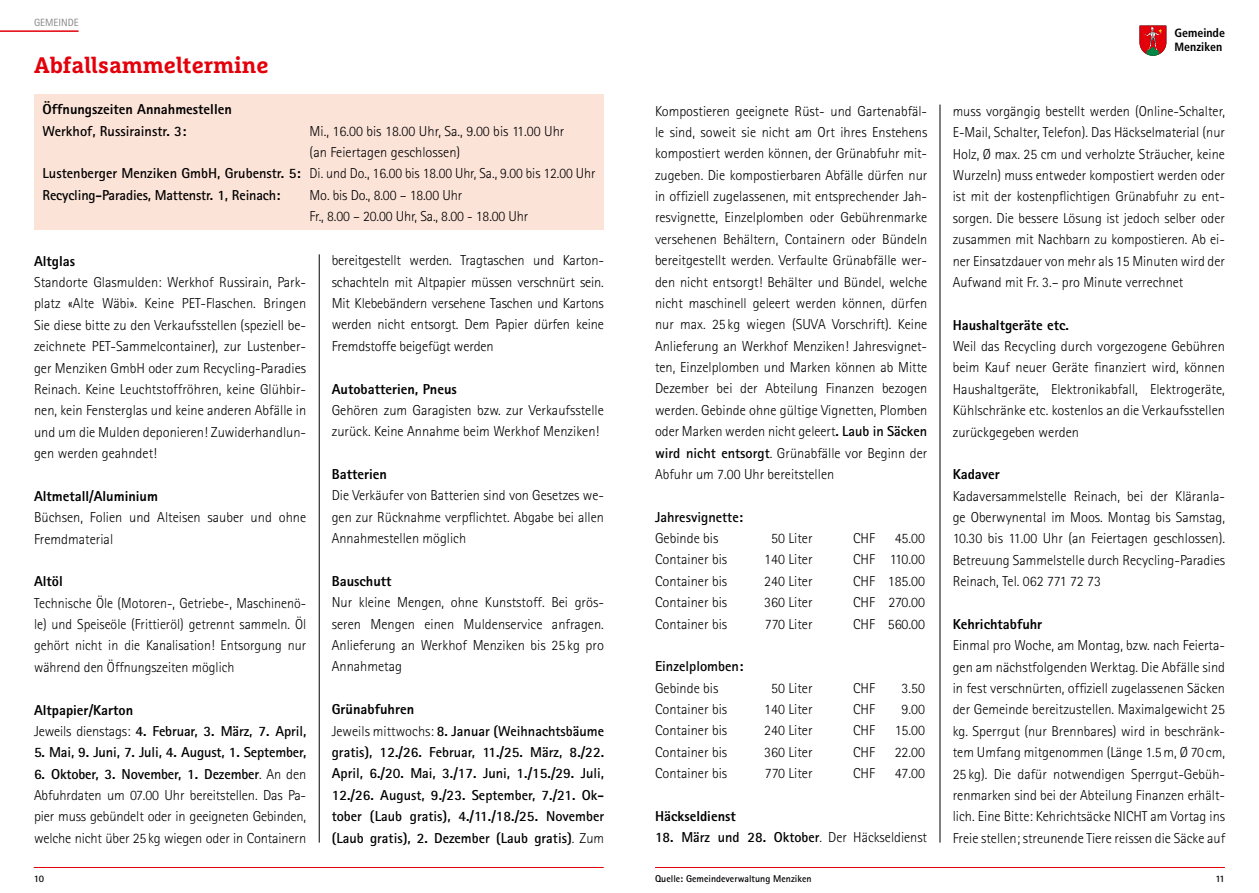
<style>
.page{position:relative;width:1259px;height:893px;background:#fff}
.page>*{position:absolute;margin:0;border:0;box-sizing:border-box;transform-origin:0 0}
.t1{font:700 22.5px "Marselis Slab Pro";color:#e3000b}
.t2{font:300 14.4px/21.3px "Rotis Sans Serif";color:#000;text-align:justify}
.t3{font:700 14.4px/21.5px "Rotis Sans Serif";color:#000}
.t4{font:800 14.4px "Rotis Sans Serif";color:#000}
.t5{font:700 condensed 12px/14.2px "Frutiger LT Std";color:#000}
.t6{font:10.5px "Rotis Sans Serif";color:#868786}
.t7{font:700 9.9px "Rotis Sans Serif";color:#000}
.s1{font-weight:700}
.s2{font-weight:800}
.s3{font-weight:300}
</style>
<div class="page">
<hr style="left:0;top:30px;width:79px;height:2px;background:#e3000b">
<hr style="left:34px;top:867px;width:570px;height:1px;background:#e3000b">
<div style="left:34px;top:94px;width:570px;height:136px;background:#fce3d8"></div>
<hr style="left:939px;top:105px;width:1px;height:738px;background:#000">
<hr style="left:319px;top:254px;width:1px;height:589px;background:#000">
<hr style="left:655px;top:867px;width:570px;height:1px;background:#e3000b">
<svg style="left:1139px;top:26px;width:27px;height:30px"></svg>
<p class="t6" style="left:34px;top:16px;width:46px">GEMEINDE</p>
<h1 class="t1" style="left:34px;top:51px;width:236px">Abfallsammeltermine</h1>
<p class="t4" style="left:43px;top:100px;width:191px">Öffnungszeiten Annahmestellen</p>
<p class="t3" style="left:43px;top:120px;width:145px">Werkhof, Russirainstr. 3:</p>
<p class="t2" style="left:310px;top:120px;width:256px">Mi., 16.00 bis 18.00 Uhr, Sa., 9.00 bis 11.00 Uhr</p>
<p class="t2" style="left:310px;top:141px;width:152px">(an Feiertagen geschlossen)</p>
<p class="t2" style="left:43px;top:163px;width:554px"><span class="s1">Lustenberger Menziken GmbH, Grubenstr. 5:</span> Di. und Do., 16.00 bis 18.00 Uhr, Sa., 9.00 bis 12.00 Uhr</p>
<p class="t3" style="left:43px;top:184px;width:239px">Recycling-Paradies, Mattenstr. 1, Reinach:</p>
<p class="t2" style="left:310px;top:184px;width:220px">Mo. bis Do., 8.00 – 18.00 Uhr<br>Fr., 8.00 – 20.00 Uhr, Sa., 8.00 - 18.00 Uhr</p>
<p class="t4" style="left:34px;top:252px;width:43px">Altglas</p>
<p class="t2" style="left:34px;top:271px;width:274px">Standorte Glasmulden: Werkhof Russirain, Park&shy;platz «Alte Wäbi». Keine PET-Flaschen. Bringen Sie diese bitte zu den Verkaufsstellen (speziell be&shy;zeichnete PET-Sammelcontainer), zur Lustenber&shy;ger Menziken GmbH oder zum Recycling-Paradies Reinach. Keine Leuchtstoffröhren, keine Glühbir&shy;nen, kein Fensterglas und keine anderen Abfälle in und um die Mulden deponieren! Zuwiderhandlun&shy;gen werden geahndet!</p>
<p class="t4" style="left:34px;top:487px;width:125px">Altmetall/Aluminium</p>
<p class="t2" style="left:34px;top:507px;width:274px">Büchsen, Folien und Alteisen sauber und ohne<br>Fremdmaterial</p>
<p class="t4" style="left:34px;top:572px;width:30px">Altöl</p>
<p class="t2" style="left:34px;top:592px;width:274px">Technische Öle (Motoren-, Getriebe-, Maschinenö&shy;le) und Speiseöle (Frittieröl) getrennt sammeln. Öl gehört nicht in die Kanalisation! Entsorgung nur während den Öffnungszeiten möglich</p>
<p class="t3" style="left:34px;top:699px;width:274px"><span class="s2">Altpapier/Karton<br></span><span class="s3">Jeweils dienstags:</span> 4. Februar, 3. März, 7. April,</p>
<p class="t3" style="left:34px;top:741px;width:274px">5. Mai, 9. Juni, 7. Juli, 4. August, 1. September,</p>
<p class="t2" style="left:34px;top:763px;width:274px"><span class="s1">6. Oktober, 3. November, 1. Dezember</span>. An den Abfuhrdaten um 07.00 Uhr bereitstellen. Das Pa&shy;pier muss gebündelt oder in geeigneten Gebinden, welche nicht über 25kg wiegen oder in Containern</p>
<p class="t2" style="left:332px;top:250px;width:274px">bereitgestellt werden. Tragtaschen und Karton&shy;schachteln mit Altpapier müssen verschnürt sein.<br>Mit Klebebändern versehene Taschen und Kartons werden nicht entsorgt. Dem Papier dürfen keine Fremdstoffe beigefügt werden</p>
<p class="t4" style="left:332px;top:380px;width:127px">Autobatterien, Pneus</p>
<p class="t2" style="left:332px;top:399px;width:274px">Gehören zum Garagisten bzw. zur Verkaufsstelle zurück. Keine Annahme beim Werkhof Menziken!</p>
<p class="t4" style="left:332px;top:465px;width:57px">Batterien</p>
<p class="t2" style="left:332px;top:485px;width:274px">Die Verkäufer von Batterien sind von Gesetzes we&shy;gen zur Rücknahme verpflichtet. Abgabe bei allen Annahmestellen möglich</p>
<p class="t4" style="left:332px;top:572px;width:61px">Bauschutt</p>
<p class="t2" style="left:332px;top:592px;width:274px">Nur kleine Mengen, ohne Kunststoff. Bei grös&shy;seren Mengen einen Muldenservice anfragen.<br>Anlieferung an Werkhof Menziken bis 25 kg pro Annahmetag</p>
<p class="t3" style="left:332px;top:698px;width:274px"><span class="s2">Grünabfuhren<br></span><span class="s3">Jeweils mittwochs:</span> 8. Januar (Weihnachtsbäume gratis), 12./26. Februar, 11./25. März, 8./22.<br>April, 6./20. Mai, 3./17. Juni, 1./15./29. Juli, 12./26. August, 9./23. September, 7./21. Ok&shy;tober (Laub gratis), 4./11./18./25. November (Laub gratis), 2. Dezember (Laub gratis)<span class="s3">. Zum</span></p>
<p class="t2" style="left:655px;top:100px;width:274px">Kompostieren geeignete Rüst- und Gartenabfäl&shy;le sind, soweit sie nicht am Ort ihres Enstehens kompostiert werden können, der Grünabfuhr mit&shy;zugeben. Die kompostierbaren Abfälle dürfen nur in offiziell zugelassenen, mit entsprechender Jah&shy;resvignette, Einzelplomben oder Gebührenmarke versehenen Behältern, Containern oder Bündeln bereitgestellt werden. Verfaulte Grünabfälle wer&shy;den nicht entsorgt! Behälter und Bündel, welche nicht maschinell geleert werden können, dürfen nur max. 25 kg wiegen (SUVA Vorschrift). Keine Anlieferung an Werkhof Menziken! Jahresvignet&shy;ten, Einzelplomben und Marken können ab Mitte Dezember bei der Abteilung Finanzen bezogen werden. Gebinde ohne gültige Vignetten, Plomben oder Marken werden nicht geleert<span class="s1">. Laub in Säcken wird nicht entsorgt</span>. Grünabfälle vor Beginn der Abfuhr um 7.00 Uhr bereitstellen</p>
<p class="t3" style="left:655px;top:506px;width:89px">Jahresvignette:</p>
<p class="t2" style="left:655px;top:528px;width:65px">Gebinde bis</p>
<p class="t2" style="left:771px;top:528px;width:43px">50 Liter</p>
<p class="t2" style="left:853px;top:528px;width:23px">CHF</p>
<p class="t2" style="left:894px;top:528px;width:32px">45.00</p>
<p class="t2" style="left:655px;top:549px;width:74px">Container bis</p>
<p class="t2" style="left:764px;top:549px;width:50px">140 Liter</p>
<p class="t2" style="left:853px;top:549px;width:73px">CHF 110.00</p>
<p class="t2" style="left:655px;top:570px;width:74px">Container bis</p>
<p class="t2" style="left:764px;top:570px;width:50px">240 Liter</p>
<p class="t2" style="left:853px;top:570px;width:73px">CHF 185.00</p>
<p class="t2" style="left:655px;top:592px;width:74px">Container bis</p>
<p class="t2" style="left:764px;top:592px;width:50px">360 Liter</p>
<p class="t2" style="left:853px;top:592px;width:73px">CHF 270.00</p>
<p class="t2" style="left:655px;top:613px;width:74px">Container bis</p>
<p class="t2" style="left:765px;top:613px;width:49px">770 Liter</p>
<p class="t2" style="left:853px;top:613px;width:73px">CHF 560.00</p>
<p class="t3" style="left:655px;top:655px;width:90px">Einzelplomben:</p>
<p class="t2" style="left:655px;top:677px;width:65px">Gebinde bis</p>
<p class="t2" style="left:771px;top:677px;width:43px">50 Liter</p>
<p class="t2" style="left:853px;top:677px;width:23px">CHF</p>
<p class="t2" style="left:901px;top:677px;width:25px">3.50</p>
<p class="t2" style="left:655px;top:698px;width:74px">Container bis</p>
<p class="t2" style="left:764px;top:698px;width:50px">140 Liter</p>
<p class="t2" style="left:853px;top:698px;width:23px">CHF</p>
<p class="t2" style="left:901px;top:698px;width:25px">9.00</p>
<p class="t2" style="left:655px;top:720px;width:74px">Container bis</p>
<p class="t2" style="left:764px;top:720px;width:50px">240 Liter</p>
<p class="t2" style="left:853px;top:720px;width:23px">CHF</p>
<p class="t2" style="left:894px;top:720px;width:32px">15.00</p>
<p class="t2" style="left:655px;top:741px;width:74px">Container bis</p>
<p class="t2" style="left:764px;top:741px;width:50px">360 Liter</p>
<p class="t2" style="left:853px;top:741px;width:23px">CHF</p>
<p class="t2" style="left:894px;top:741px;width:32px">22.00</p>
<p class="t2" style="left:655px;top:763px;width:74px">Container bis</p>
<p class="t2" style="left:765px;top:763px;width:49px">770 Liter</p>
<p class="t2" style="left:853px;top:763px;width:23px">CHF</p>
<p class="t2" style="left:894px;top:763px;width:32px">47.00</p>
<p class="t4" style="left:655px;top:807px;width:82px">Häckseldienst</p>
<p class="t3" style="left:655px;top:826px;width:274px">18. März und 28. Oktober<span class="s3">. Der Häckseldienst</span></p>
<p class="t7" style="left:34px;top:872px;width:12px">10</p>
<p class="t7" style="left:655px;top:872px;width:158px">Quelle: Gemeindeverwaltung Menziken</p>
<p class="t5" style="left:1174px;top:26px;width:52px">Gemeinde<br>Menziken</p>
<p class="t2" style="left:952px;top:100px;width:274px">muss vorgängig bestellt werden (Online-Schalter, E-Mail, Schalter, Telefon). Das Häckselmaterial (nur Holz, Ø max. 25 cm und verholzte Sträucher, keine Wurzeln) muss entweder kompostiert werden oder ist mit der kostenpflichtigen Grünabfuhr zu ent&shy;sorgen. Die bessere Lösung ist jedoch selber oder zusammen mit Nachbarn zu kompostieren. Ab ei&shy;ner Einsatzdauer von mehr als 15 Minuten wird der Aufwand mit Fr. 3.– pro Minute verrechnet</p>
<p class="t4" style="left:952px;top:316px;width:118px">Haushaltgeräte etc.</p>
<p class="t2" style="left:952px;top:336px;width:274px">Weil das Recycling durch vorgezogene Gebühren beim Kauf neuer Geräte finanziert wird, können Haushaltgeräte, Elektronikabfall, Elektrogeräte, Kühlschränke etc. kostenlos an die Verkaufsstellen zurückgegeben werden</p>
<p class="t4" style="left:952px;top:465px;width:49px">Kadaver</p>
<p class="t2" style="left:952px;top:485px;width:274px">Kadaversammelstelle Reinach, bei der Kläranla&shy;ge Oberwynental im Moos. Montag bis Samstag, 10.30 bis 11.00 Uhr (an Feiertagen geschlossen).<br>Betreuung Sammelstelle durch Recycling-Paradies Reinach, Tel. 062 771 72 73</p>
<p class="t4" style="left:952px;top:615px;width:91px">Kehrichtabfuhr</p>
<p class="t2" style="left:952px;top:635px;width:274px">Einmal pro Woche, am Montag, bzw. nach Feierta&shy;gen am nächstfolgenden Werktag. Die Abfälle sind in fest verschnürten, offiziell zugelassenen Säcken der Gemeinde bereitzustellen. Maximalgewicht 25 kg. Sperrgut (nur Brennbares) wird in beschränk&shy;tem Umfang mitgenommen (Länge 1.5m, Ø 70 cm, 25 kg). Die dafür notwendigen Sperrgut-Gebüh&shy;renmarken sind bei der Abteilung Finanzen erhält&shy;lich. Eine Bitte: Kehrichtsäcke NICHT am Vortag ins Freie stellen; streunende Tiere reissen die Säcke auf</p>
<p class="t7" style="left:1215px;top:872px;width:11px">11</p>
</div>
